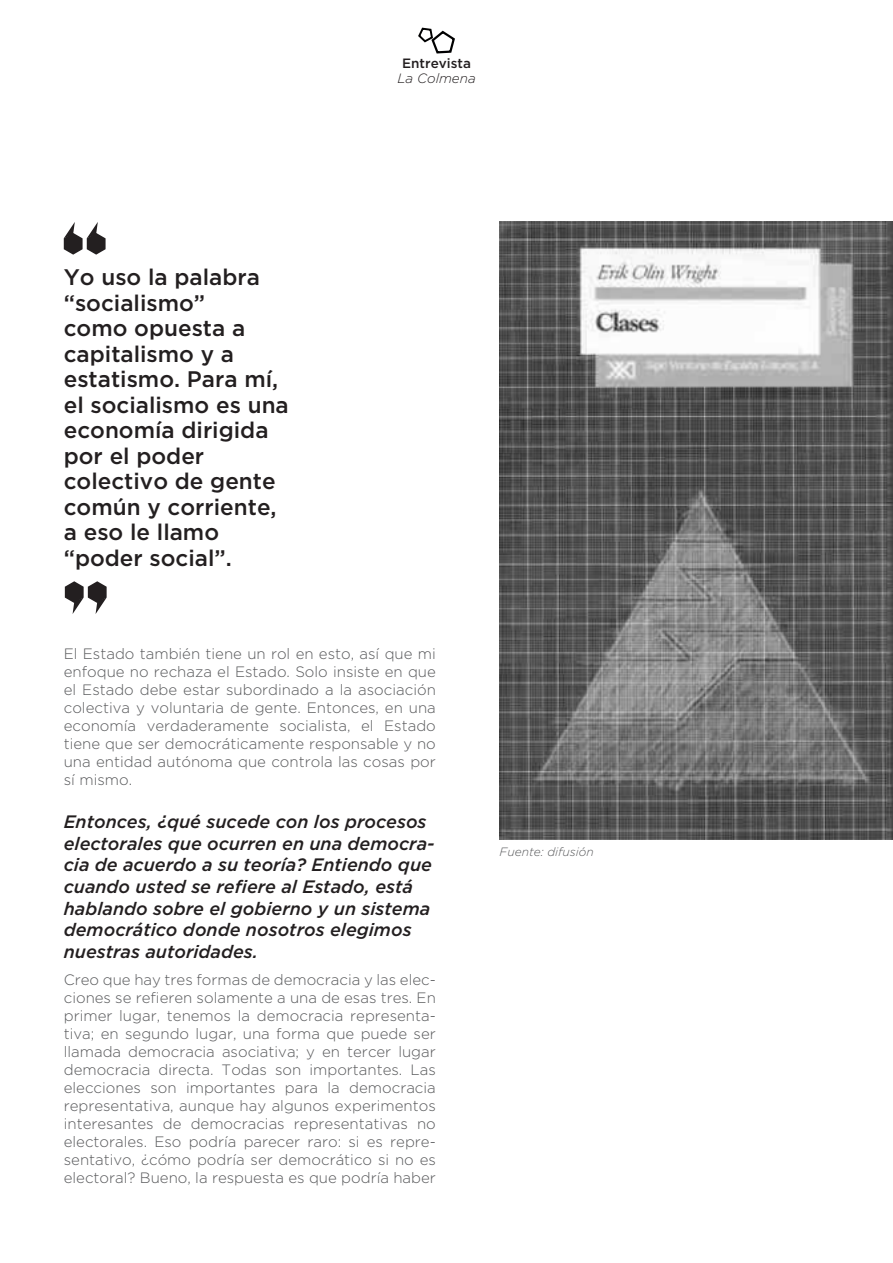
<style>
.page{position:relative;width:893px;height:1263px;background:#fff}
.page>*{position:absolute;margin:0;border:0;box-sizing:border-box;transform-origin:0 0}
.t1{font:500 22.5px/25.5px "Gotham";color:#231f20}
.PREGUNTON{font:italic 500 18px/21.6px "Gotham";color:#231f20}
.parrafo_cuerpooo{font:300 15px/18px "Gotham";color:#57585a;text-align:justify}
.t2{font:500 13.5px "Gotham";color:#231f20}
.t3{font:italic 300 13.5px "Gotham";color:#231f20}
.t4{font:italic 300 12px "Gotham";color:#57585a}
</style>
<div class="page">
<svg style="left:418px;top:27px;width:37px;height:27px"></svg>
<img style="left:500px;top:221px;width:393px;height:619px">
<svg style="left:64px;top:222px;width:42px;height:33px"></svg>
<svg style="left:65px;top:581px;width:42px;height:33px"></svg>
<p class="t2" style="left:402px;top:55px;width:70px">Entrevista</p>
<p class="t3" style="left:397px;top:71px;width:80px">La Colmena</p>
<p class="t1" style="left:64px;top:264px;width:227px">Yo uso la palabra “socialismo”<br>como opuesta a capitalismo y a estatismo. Para mí, el socialismo es una economía dirigida por el poder colectivo de gente común y corriente, a eso le llamo “poder social”.</p>
<p class="parrafo_cuerpooo" style="left:64px;top:644px;width:374px">El Estado también tiene un rol en esto, así que mi enfoque no rechaza el Estado. Solo insiste en que el Estado debe estar subordinado a la asociación colectiva y voluntaria de gente. Entonces, en una economía verdaderamente socialista, el Estado tiene que ser democráticamente responsable y no una entidad autónoma que controla las cosas por sí mismo.</p>
<p class="PREGUNTON" style="left:64px;top:811px;width:372px">Entonces, ¿qué sucede con los procesos electorales que ocurren en una democra&shy;cia de acuerdo a su teoría? Entiendo que cuando usted se refiere al Estado, está hablando sobre el gobierno y un sistema democrático donde nosotros elegimos nuestras autoridades.</p>
<p class="parrafo_cuerpooo" style="left:64px;top:970px;width:374px">Creo que hay tres formas de democracia y las elec&shy;ciones se refieren solamente a una de esas tres. En primer lugar, tenemos la democracia representa&shy;tiva; en segundo lugar, una forma que puede ser llamada democracia asociativa; y en tercer lugar democracia directa. Todas son importantes. Las elecciones son importantes para la democracia representativa, aunque hay algunos experimentos interesantes de democracias representativas no electorales. Eso podría parecer raro: si es repre&shy;sentativo, ¿cómo podría ser democrático si no es electoral? Bueno, la respuesta es que podría haber</p>
<p class="t4" style="left:500px;top:845px;width:96px">Fuente: difusión</p>
</div>
